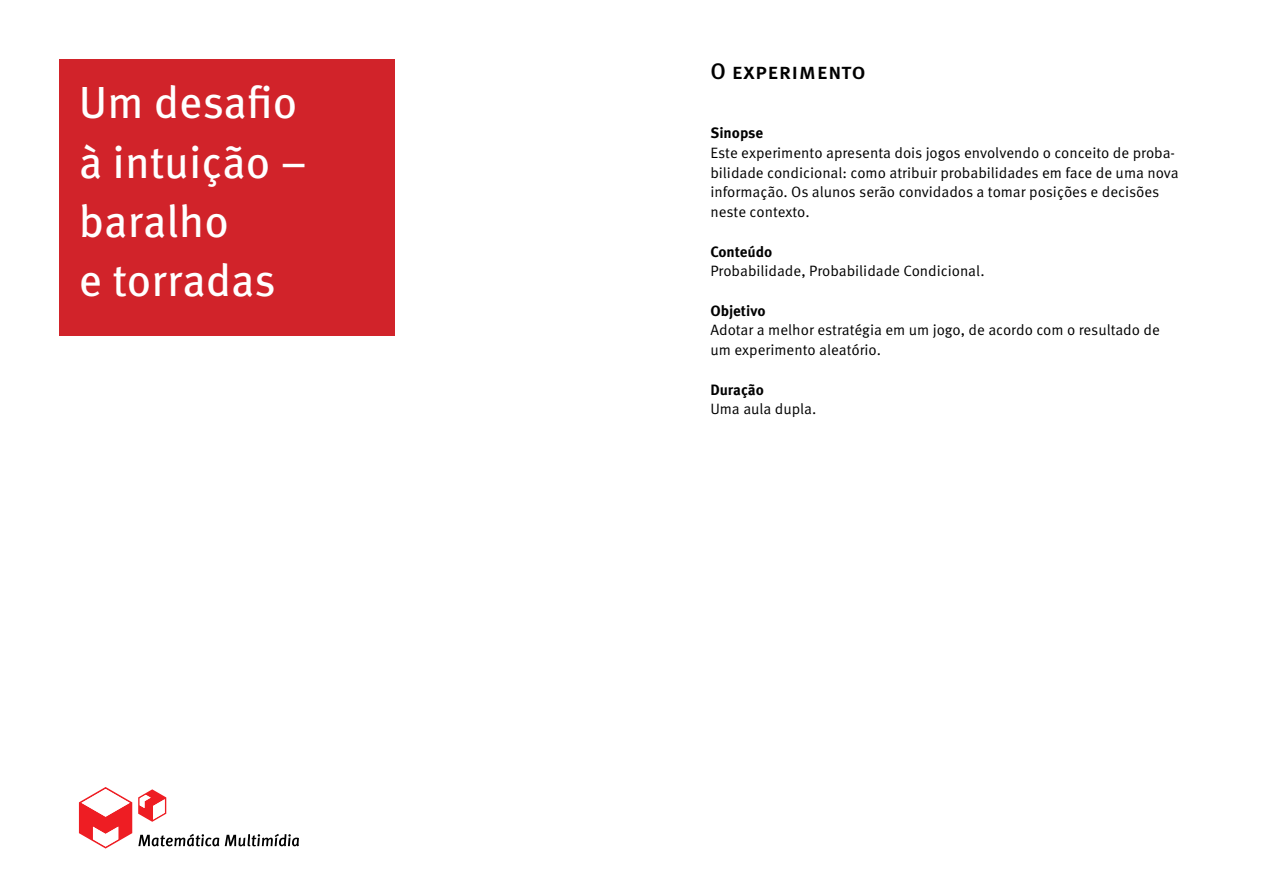
<style>
.page{position:relative;width:1263px;height:893px;background:#fff}
.page>*{position:absolute;margin:0;border:0;box-sizing:border-box;transform-origin:0 0}
.t1{font:45px/59.2px "Meta Pro";color:#fff}
.t2{font:500 22.5px "Meta Pro";letter-spacing:.02em;color:#000}
.t3{font:15px/19.8px "Meta Pro";color:#000}
.t4{font:700 15px "Meta Pro";letter-spacing:-.005em;color:#000}
</style>
<div class="page">
<svg style="left:138px;top:834px;width:161px;height:12px"></svg>
<svg style="left:79px;top:787px;width:53px;height:61px"></svg>
<svg style="left:138px;top:789px;width:28px;height:33px"></svg>
<div style="left:59px;top:59px;width:336px;height:276px;background:#d1232a"></div>
<h2 class="t1" style="left:79px;top:75px;width:230px">Um desafio à intuição – baralho<br>e torradas</h2>
<p class="t2" style="left:710px;top:57px;width:157px">O experimento</p>
<h3 class="t4" style="left:710px;top:123px;width:54px">Sinopse</h3>
<p class="t3" style="left:710px;top:143px;width:470px">Este experimento apresenta dois jogos envolvendo o conceito de proba&shy;bilidade condicional: como atribuir probabilidades em face de uma nova informação. Os alunos serão convidados a tomar posições e decisões neste contexto.</p>
<p class="t4" style="left:710px;top:242px;width:63px">Conteúdo</p>
<p class="t3" style="left:710px;top:262px;width:276px">Probabilidade, Probabilidade Condicional.</p>
<h3 class="t4" style="left:710px;top:301px;width:57px">Objetivo</h3>
<p class="t3" style="left:710px;top:321px;width:451px">Adotar a melhor estratégia em um jogo, de acordo com o resultado de um experimento aleatório.</p>
<h3 class="t4" style="left:710px;top:380px;width:55px">Duração</h3>
<p class="t3" style="left:710px;top:400px;width:107px">Uma aula dupla.</p>
</div>
